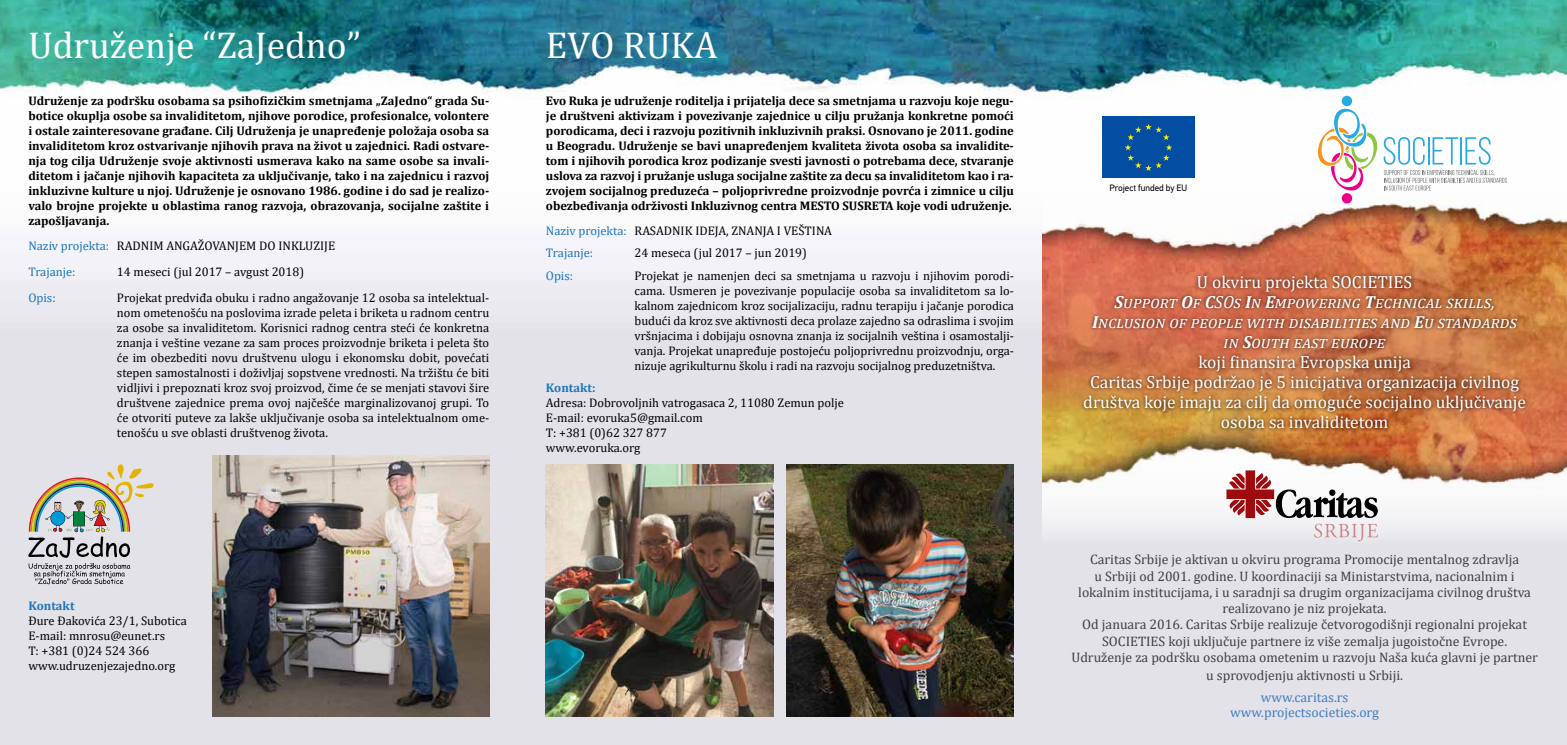
<style>
.page{position:relative;width:1567px;height:745px;background:#fff}
.page>*{position:absolute;margin:0;border:0;box-sizing:border-box;transform-origin:0 0}
.t1{font:37.5px "Cambria";color:#fff}
.t2{font:17.5px/20px "Cambria";color:#fff;text-align:center}
.t3{font:13.75px/16.2px "Cambria";color:#414042;text-align:center}
.t4{font:13.75px/15px "Cambria";color:#3e7ec1;text-align:center}
.t5{font:12.5px/15px "Cambria";color:#000}
.t6{font:700 12.5px/15px "Cambria";letter-spacing:-.005em;color:#000;text-align:justify}
.t7{font:700 12.5px "Cambria";color:#1c75bc}
.t8{font:12.5px "Cambria";color:#1c75bc}
.t9{font:9.25px "PF Din Text Pro";color:#000}
.s1{color:#1c75bc}
.s2{font-weight:700;font-style:italic}
.s3{font-style:italic}
</style>
<div class="page">
<img style="left:0;top:0;width:1566px;height:744px">
<img style="left:1042px;top:411px;width:524px;height:133px">
<img style="left:213px;top:455px;width:276px;height:261px">
<svg style="left:28px;top:464px;width:125px;height:120px;background:#c2c0bb"></svg>
<img style="left:546px;top:464px;width:227px;height:252px">
<img style="left:786px;top:464px;width:227px;height:252px">
<svg style="left:1226px;top:470px;width:151px;height:47px"></svg>
<svg style="left:1313px;top:523px;width:64px;height:18px"></svg>
<img style="left:1042px;top:142px;width:524px;height:269px">
<div style="left:1341px;top:96px;width:10px;height:10px;background:#27aae1;border-radius:50%"></div>
<div style="left:1341px;top:193px;width:10px;height:10px;background:#ec008c;border-radius:50%"></div>
<svg style="left:1383px;top:137px;width:123px;height:53px"></svg>
<svg style="left:1317px;top:109px;width:59px;height:81px"></svg>
<div style="left:1102px;top:116px;width:92px;height:62px;background:#034ea2"></div>
<svg style="left:1125px;top:124px;width:47px;height:47px"></svg>
<div style="left:1080px;top:272px;width:448px;height:159px;background:#000;opacity:.75"></div>
<h1 class="t1" style="left:28px;top:23px;width:334px">Udruženje “ZaJedno”</h1>
<p class="t6" style="left:28px;top:92px;width:462px">Udruženje za podršku osobama sa psihofizičkim smetnjama „ZaJedno“ grada Su&shy;botice okuplja osobe sa invaliditetom, njihove porodice, profesionalce, volontere i ostale zainteresovane građane. Cilj Udruženja je unapređenje položaja osoba sa invaliditetom kroz ostvarivanje njihovih prava na život u zajednici. Radi ostvare&shy;nja tog cilja Udruženje svoje aktivnosti usmerava kako na same osobe sa invali&shy;ditetom i jačanje njihovih kapaciteta za uključivanje, tako i na zajednicu i razvoj inkluzivne kulture u njoj. Udruženje je osnovano 1986. godine i do sad je realizo&shy;valo brojne projekte u oblastima ranog razvoja, obrazovanja, socijalne zaštite i zapošljavanja.</p>
<p class="t5" style="left:28px;top:233px;width:308px;line-height:25.6px"><span class="s1">Naziv projekta:</span> RADNIM ANGAŽOVANJEM DO INKLUZIJE<br><span class="s1">Trajanje:</span></p>
<p class="t5" style="left:117px;top:264px;width:189px">14 meseci (jul 2017 – avgust 2018)</p>
<p class="t8" style="left:28px;top:290px;width:29px">Opis:</p>
<p class="t5" style="left:117px;top:289px;width:374px;text-align:justify">Projekat predviđa obuku i radno angažovanje 12 osoba sa intelektual&shy;nom ometenošću na poslovima izrade peleta i briketa u radnom centru za osobe sa invaliditetom. Korisnici radnog centra steći će konkretna znanja i veštine vezane za sam proces proizvodnje briketa i peleta što će im obezbediti novu društvenu ulogu i ekonomsku dobit, povećati stepen samostalnosti i doživljaj sopstvene vrednosti. Na tržištu će biti vidljivi i prepoznati kroz svoj proizvod, čime će se menjati stavovi šire društvene zajednice prema ovoj najčešće marginalizovanoj grupi. To će otvoriti puteve za lakše uključivanje osoba sa intelektualnom ome&shy;tenošću u sve oblasti društvenog života.</p>
<h1 class="t1" style="left:546px;top:23px;width:173px">EVO RUKA</h1>
<p class="t6" style="left:546px;top:92px;width:469px">Evo Ruka je udruženje roditelja i prijatelja dece sa smetnjama u razvoju koje negu&shy;je društveni aktivizam i povezivanje zajednice u cilju pružanja konkretne pomoći porodicama, deci i razvoju pozitivnih inkluzivnih praksi. Osnovano je 2011. godine u Beogradu. Udruženje se bavi unapređenjem kvaliteta života osoba sa invalidite&shy;tom i njihovih porodica kroz podizanje svesti javnosti o potrebama dece, stvaranje uslova za razvoj i pružanje usluga socijalne zaštite za decu sa invaliditetom kao i ra&shy;zvojem socijalnog preduzeća – poljoprivredne proizvodnje povrća i zimnice u cilju obezbeđivanja održivosti Inkluzivnog centra MESTO SUSRETA koje vodi udruženje.</p>
<p class="t5" style="left:546px;top:220px;width:287px;line-height:22.1px"><span class="s1">Naziv projekta:</span> RASADNIK IDEJA, ZNANJA I VEŠTINA<br><span class="s1">Trajanje:</span></p>
<p class="t5" style="left:634px;top:245px;width:174px">24 meseca (jul 2017 – jun 2019)</p>
<p class="t8" style="left:546px;top:268px;width:29px">Opis:</p>
<p class="t5" style="left:634px;top:267px;width:381px;text-align:justify">Projekat je namenjen deci sa smetnjama u razvoju i njihovim porodi&shy;cama. Usmeren je povezivanje populacije osoba sa invaliditetom sa lo&shy;kalnom zajednicom kroz socijalizaciju, radnu terapiju i jačanje porodica budući da kroz sve aktivnosti deca prolaze zajedno sa odraslima i svojim vršnjacima i dobijaju osnovna znanja iz socijalnih veština i osamostalji&shy;vanja. Projekat unapređuje postojeću poljoprivrednu proizvodnju, orga&shy;nizuje agrikulturnu školu i radi na razvoju socijalnog preduzetništva.</p>
<p class="t7" style="left:546px;top:378px;width:51px">Kontakt:</p>
<p class="t5" style="left:546px;top:394px;width:299px">Adresa: Dobrovoljnih vatrogasaca 2, 11080 Zemun polje<br>E-mail: evoruka5@gmail.com<br>T: +381 (0)62 327 877<br>www.evoruka.org</p>
<p class="t7" style="left:28px;top:596px;width:48px">Kontakt</p>
<p class="t5" style="left:28px;top:613px;width:160px">Đure Đakovića 23/1, Subotica<br>E-mail: mnrosu@eunet.rs<br>T: +381 (0)24 524 366 www.udruzenjezajedno.org</p>
<p class="t9" style="left:1109px;top:182px;width:79px">Project funded by EU</p>
<p class="t2" style="left:1083px;top:272px;width:444px">U okviru projekta SOCIETIES<br><span class="s2">S</span><span class="s3">upport</span> <span class="s2">O</span><span class="s3">f</span> <span class="s2">C</span><span class="s3">SOs</span> <span class="s2">I</span><span class="s3">n</span> <span class="s2">E</span><span class="s3">mpowering</span> <span class="s2">T</span><span class="s3">echnical skills, </span><span class="s2">I</span><span class="s3">nclusion of people with disabilities and</span> <span class="s2">E</span><span class="s3">u standards in</span> <span class="s2">S</span><span class="s3">outh east europe<br></span>koji finansira Evropska unija<br>Caritas Srbije podržao je 5 inicijativa organizacija civilnog društva koje imaju za cilj da omoguće socijalno uključivanje osoba sa invaliditetom</p>
<p class="t3" style="left:1071px;top:551px;width:468px">Caritas Srbije je aktivan u okviru programa Promocije mentalnog zdravlja<br>u Srbiji od 2001. godine. U koordinaciji sa Ministarstvima, nacionalnim i lokalnim institucijama, i u saradnji sa drugim organizacijama civilnog društva realizovano je niz projekata.<br>Od januara 2016. Caritas Srbije realizuje četvorogodišnji regionalni projekat SOCIETIES koji uključuje partnere iz više zemalja jugoistočne Evrope.<br>Udruženje za podršku osobama ometenim u razvoju Naša kuća glavni je partner</p>
<p class="t3" style="left:1206px;top:666px;width:198px">u sprovodjenju aktivnosti u Srbiji.</p>
<p class="t4" style="left:1230px;top:689px;width:150px">www.caritas.rs www.projectsocieties.org</p>
</div>
